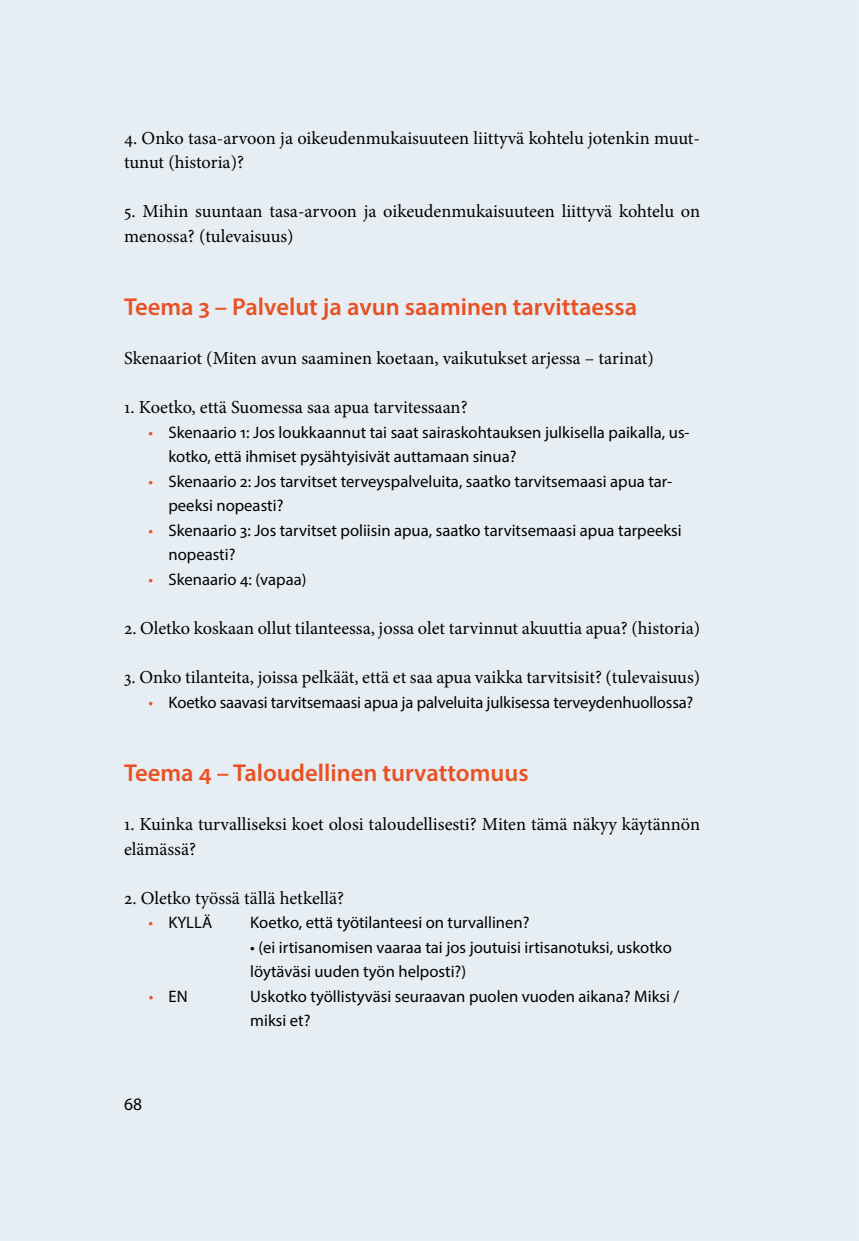
<style>
.page{position:relative;width:859px;height:1241px;background:#fff}
.page>*{position:absolute;margin:0;border:0;box-sizing:border-box;transform-origin:0 0}
.t1{font:600 24.5px "Myriad Pro";color:#e95123}
.t2{font:18.38px/24.5px "Minion Pro";color:#000}
.t3{font:17.5px "Myriad Pro";color:#000}
.t4{font:16.62px/24.5px "Myriad Pro";color:#000}
.s1{color:#e95123}
</style>
<div class="page">
<div style="left:0;top:0;width:858px;height:1240px;background:#e6eef4"></div>
<p class="t2" style="left:124px;top:126px;width:577px">4. Onko tasa-arvoon ja oikeudenmukaisuuteen liittyvä kohtelu jotenkin muut&shy;tunut (historia)?</p>
<p class="t2" style="left:124px;top:199px;width:577px">5. Mihin suuntaan tasa-arvoon ja oikeudenmukaisuuteen liittyvä kohtelu on menossa? (tulevaisuus)</p>
<h1 class="t1" style="left:124px;top:291px;width:514px">Teema 3 – Palvelut ja avun saaminen tarvittaessa</h1>
<p class="t2" style="left:124px;top:346px;width:531px">Skenaariot (Miten avun saaminen koetaan, vaikutukset arjessa – tarinat)</p>
<p class="t2" style="left:124px;top:395px;width:345px">1. Koetko, että Suomessa saa apua tarvitessaan?</p>
<p class="t4" style="left:168px;top:419px;width:522px;text-indent:-20px"><span class="s1">•</span> Skenaario 1: Jos loukkaannut tai saat sairaskohtauksen julkisella paikalla, us&shy;kotko, että ihmiset pysähtyisivät auttamaan sinua?</p>
<p class="t4" style="left:168px;top:468px;width:505px;text-indent:-20px"><span class="s1">•</span> Skenaario 2: Jos tarvitset terveyspalveluita, saatko tarvitsemaasi apua tar&shy;peeksi nopeasti?</p>
<p class="t4" style="left:168px;top:517px;width:514px;text-indent:-20px"><span class="s1">•</span> Skenaario 3: Jos tarvitset poliisin apua, saatko tarvitsemaasi apua tarpeeksi nopeasti?</p>
<p class="t4" style="left:149px;top:567px;width:159px"><span class="s1">•</span> Skenaario 4: (vapaa)</p>
<p class="t2" style="left:124px;top:616px;width:577px">2. Oletko koskaan ollut tilanteessa, jossa olet tarvinnut akuuttia apua? (historia)</p>
<p class="t2" style="left:124px;top:665px;width:577px">3. Onko tilanteita, joissa pelkäät, että et saa apua vaikka tarvitsisit? (tulevaisuus)</p>
<p class="t4" style="left:149px;top:689px;width:546px"><span class="s1">•</span> Koetko saavasi tarvitsemaasi apua ja palveluita julkisessa terveydenhuollossa?</p>
<h1 class="t1" style="left:124px;top:757px;width:406px">Teema 4 – Taloudellinen turvattomuus</h1>
<p class="t2" style="left:124px;top:812px;width:577px">1. Kuinka turvalliseksi koet olosi taloudellisesti? Miten tämä näkyy käytännön elämässä?</p>
<p class="t2" style="left:124px;top:885px;width:221px">2. Oletko työssä tällä hetkellä?</p>
<p class="t4" style="left:149px;top:909px;width:65px"><span class="s1">•</span> KYLLÄ</p>
<p class="t4" style="left:250px;top:909px;width:280px">Koetko, että työtilanteesi on turvallinen?</p>
<p class="t4" style="left:250px;top:934px;width:423px">• (ei irtisanomisen vaaraa tai jos joutuisi irtisanotuksi, uskotko löytäväsi uuden työn helposti?)</p>
<p class="t4" style="left:149px;top:983px;width:40px"><span class="s1">•</span> EN</p>
<p class="t4" style="left:250px;top:983px;width:430px">Uskotko työllistyväsi seuraavan puolen vuoden aikana? Miksi / miksi et?</p>
<p class="t3" style="left:124px;top:1093px;width:19px">68</p>
</div>
